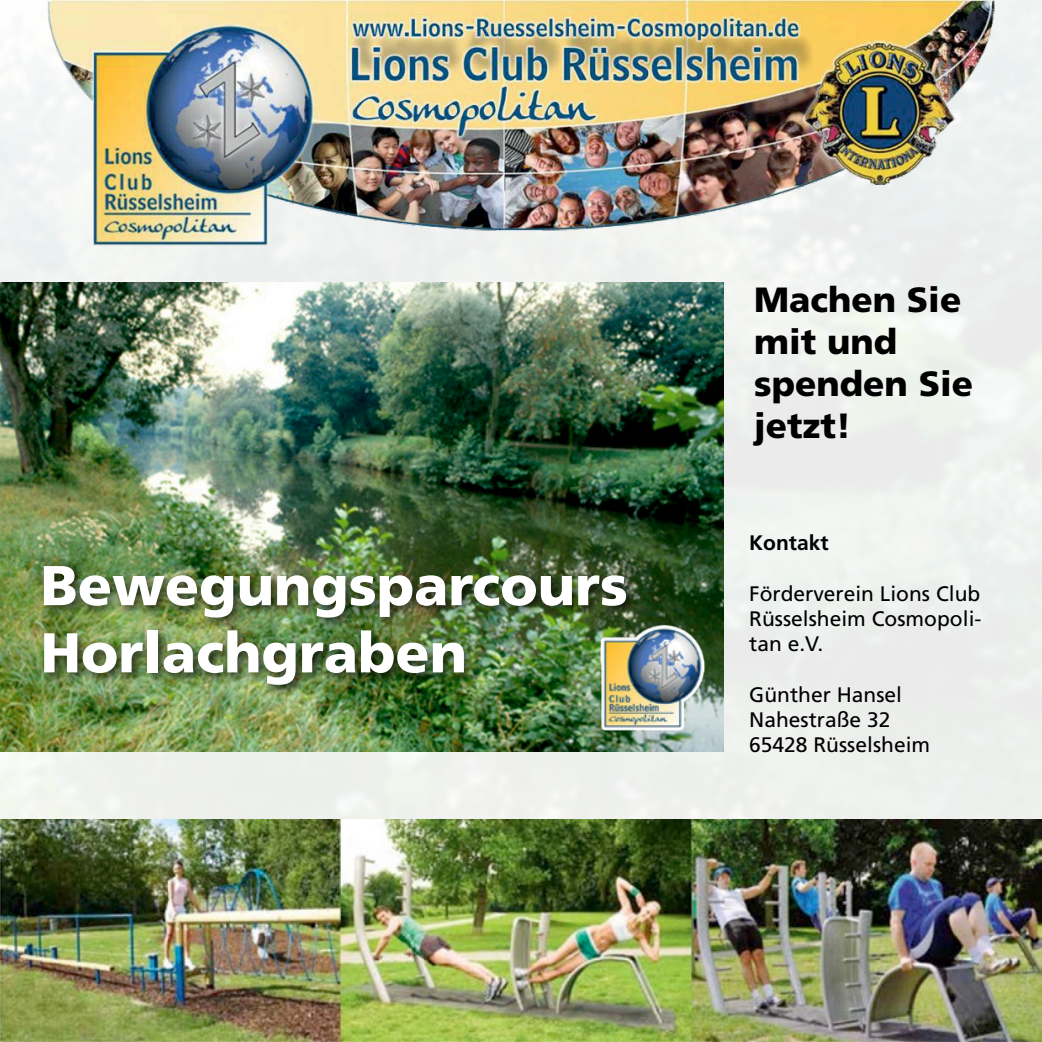
<style>
.page{position:relative;width:1042px;height:1042px;background:#fff}
.page>*{position:absolute;margin:0;border:0;box-sizing:border-box;transform-origin:0 0}
.t1{font:900 56px/67.2px "Frutiger LT Std";color:#fff}
.t2{font:900 35px/42px "Frutiger LT Std";color:#000}
.t3{font:21px/25.2px "Frutiger LT Std";color:#000;text-align:justify}
.t4{font:700 21px "Frutiger LT Std";color:#000}
</style>
<div class="page">
<img style="left:0;top:0;width:1042px;height:1041px">
<img style="left:9px;top:0;width:1024px;height:248px">
<img style="left:0;top:282px;width:723px;height:470px">
<div style="left:38px;top:560px;width:601px;height:138px;background:#000;opacity:.75"></div>
<img style="left:598px;top:621px;width:110px;height:113px">
<img style="left:0;top:1041px;width:1042px;height:1px">
<img style="left:0;top:820px;width:1px;height:222px">
<h1 class="t1" style="left:41px;top:552px;width:589px">Bewegungsparcours<br>Horlachgraben</h1>
<h2 class="t2" style="left:754px;top:278px;width:220px">Machen Sie mit und spenden Sie jetzt!</h2>
<p class="t4" style="left:749px;top:531px;width:81px">Kontakt</p>
<p class="t3" style="left:749px;top:581px;width:234px">Förderverein Lions Club Rüsselsheim Cosmopoli&shy;tan e.V.</p>
<p class="t3" style="left:749px;top:682px;width:182px;text-align:left">Günther Hansel<br>Nahestraße 32<br>65428 Rüsselsheim</p>
</div>
